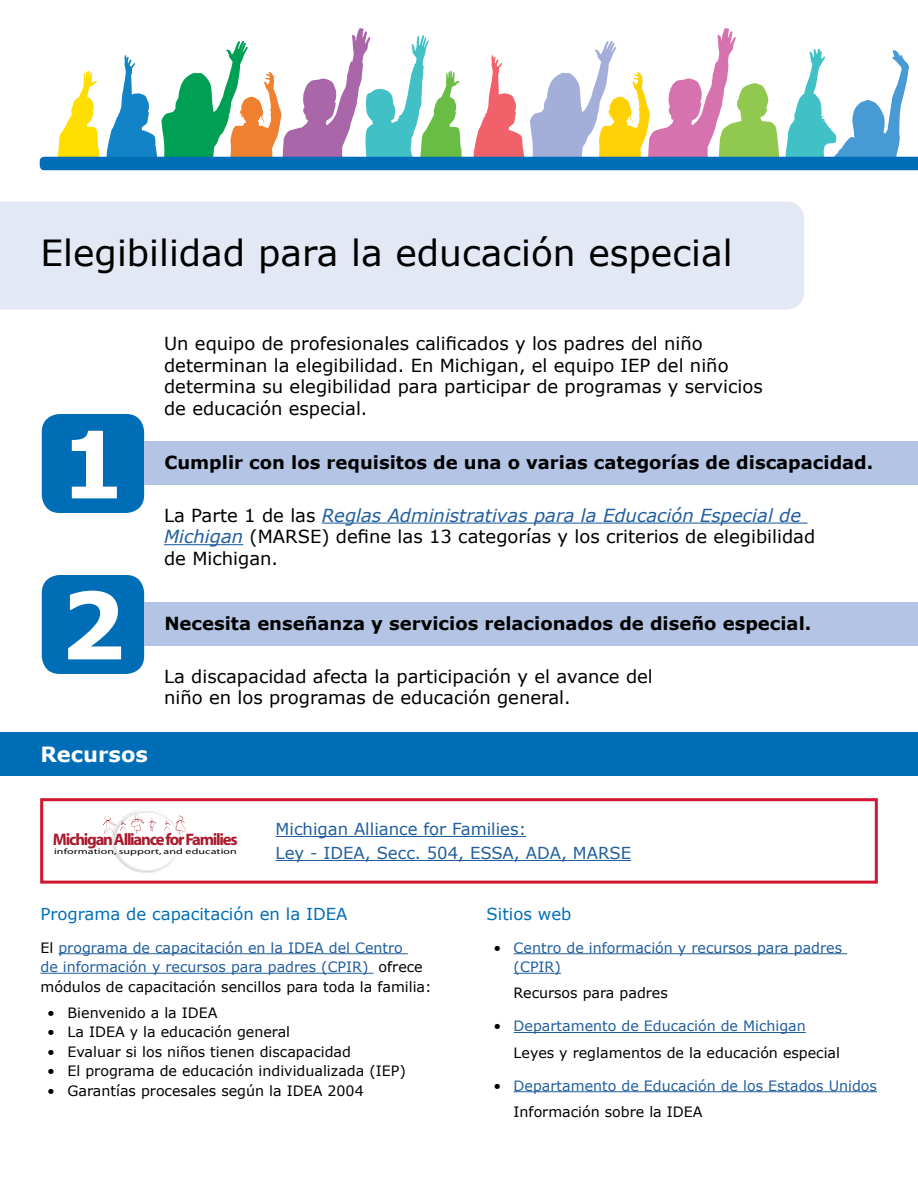
<style>
.page{position:relative;width:918px;height:1188px;background:#fff}
.page>*{position:absolute;margin:0;border:0;box-sizing:border-box;transform-origin:0 0}
.t1{font:700 92.7px "Verdana";color:#fff}
.H3a{font:36px "Verdana";color:#000}
.Resources{font:700 21px "Verdana";color:#fff}
.t2{font:18px/21.6px "Verdana";color:#000}
.t3{font:700 18px "Verdana";color:#000}
.t4{font:700 16.65px "Myriad";letter-spacing:-.075em;color:#a91a2d}
.t5{font:16.5px/24px "Verdana";color:#215e9e}
.ResourceH4{font:16.5px "Verdana";color:#006eb7}
.t6{font:14.25px/19.5px "Verdana";color:#215e9e}
.t7{font:14.25px "Verdana";color:#000}
.t8{font:7.95px "Myriad";letter-spacing:.01em;color:#010101;scale:1.5 1}
.s1{font-style:italic;color:#215e9e}
.s2{color:#000}
</style>
<div class="page">
<svg style="left:40px;top:28px;width:878px;height:142px"></svg>
<svg style="left:103px;top:809px;width:83px;height:64px"></svg>
<div style="left:40px;top:798px;width:838px;height:86px;border:3px solid #d21531"></div>
<div style="left:0;top:202px;width:804px;height:108px;background:#e3e8f5"></div>
<div style="left:42px;top:414px;width:102px;height:99px;background:#006eb7;border-radius:18px"></div>
<div style="left:144px;top:442px;width:774px;height:43px;background:#b4c4e5"></div>
<hr style="left:322px;top:523px;width:486px;height:1px;background:#215e9e">
<hr style="left:164px;top:544px;width:79px;height:1px;background:#215e9e">
<div style="left:42px;top:575px;width:102px;height:99px;background:#006eb7;border-radius:18px"></div>
<div style="left:144px;top:603px;width:774px;height:43px;background:#b4c4e5"></div>
<div style="left:0;top:733px;width:918px;height:43px;background:#006eb7"></div>
<hr style="left:58px;top:953px;width:350px;height:1px;background:#215e9e">
<hr style="left:40px;top:973px;width:334px;height:1px;background:#215e9e">
<hr style="left:514px;top:953px;width:333px;height:1px;background:#215e9e">
<hr style="left:514px;top:973px;width:47px;height:1px;background:#215e9e">
<hr style="left:514px;top:1032px;width:292px;height:1px;background:#215e9e">
<hr style="left:514px;top:1091px;width:363px;height:1px;background:#215e9e">
<hr style="left:276px;top:836px;width:250px;height:1px;background:#215e9e">
<hr style="left:276px;top:860px;width:355px;height:1px;background:#215e9e">
<h3 class="H3a" style="left:40px;top:228px;width:694px">Elegibilidad para la educación especial</h3>
<p class="t1" style="left:60px;top:399px;width:67px">1</p>
<p class="t1" style="left:60px;top:560px;width:67px">2</p>
<h3 class="Resources" style="left:40px;top:740px;width:109px">Recursos</h3>
<p class="t2" style="left:164px;top:332px;width:600px">Un equipo de profesionales calificados y los padres del niño determinan la elegibilidad. En Michigan, el equipo IEP del niño determina su elegibilidad para participar de programas y servicios de educación especial.</p>
<p class="t3" style="left:164px;top:450px;width:710px">Cumplir con los requisitos de una o varias categorías de discapacidad.</p>
<p class="t2" style="left:164px;top:504px;width:653px">La Parte 1 de las <span class="s1">Reglas Administrativas para la Educación Especial de<br>Michigan</span> (MARSE) define las 13 categorías y los criterios de elegibilidad de Michigan.</p>
<p class="t3" style="left:164px;top:611px;width:648px">Necesita enseñanza y servicios relacionados de diseño especial.</p>
<p class="t2" style="left:164px;top:665px;width:490px">La discapacidad afecta la participación y el avance del niño en los programas de educación general.</p>
<p class="t4" style="left:53px;top:831px;width:186px">Michigan Alliance for Families</p>
<p class="t8" style="left:54px;top:848px;width:123px">information, support, and education</p>
<p class="t5" style="left:276px;top:817px;width:357px">Michigan Alliance for Families:<br>Ley - IDEA, Secc. 504, ESSA, ADA, MARSE</p>
<h4 class="ResourceH4" style="left:40px;top:902px;width:308px">Programa de capacitación en la IDEA</h4>
<p class="t6" style="left:40px;top:937px;width:393px"><span class="s2">El</span> programa de capacitación en la IDEA del Centro<br>de información y recursos para padres (CPIR) <span class="s2">ofrece módulos de capacitación sencillos para toda la familia:</span></p>
<p class="t7" style="left:47px;top:1003px;width:172px">• Bienvenido a la IDEA</p>
<p class="t7" style="left:47px;top:1022px;width:244px">• La IDEA y la educación general</p>
<p class="t7" style="left:47px;top:1042px;width:305px">• Evaluar si los niños tienen discapacidad</p>
<p class="t7" style="left:47px;top:1061px;width:360px">• El programa de educación individualizada (IEP)</p>
<p class="t7" style="left:47px;top:1081px;width:318px">• Garantías procesales según la IDEA 2004</p>
<h4 class="ResourceH4" style="left:487px;top:902px;width:86px">Sitios web</h4>
<p class="t6" style="left:514px;top:937px;width:330px;text-indent:-20px"><span class="s2">•</span> Centro de información y recursos para padres (CPIR)</p>
<p class="t7" style="left:514px;top:983px;width:156px">Recursos para padres</p>
<p class="t6" style="left:493px;top:1016px;width:314px"><span class="s2">•</span> Departamento de Educación de Michigan</p>
<p class="t7" style="left:514px;top:1043px;width:328px">Leyes y reglamentos de la educación especial</p>
<p class="t6" style="left:493px;top:1075px;width:385px"><span class="s2">•</span> Departamento de Educación de los Estados Unidos</p>
<p class="t7" style="left:514px;top:1102px;width:190px">Información sobre la IDEA</p>
</div>
